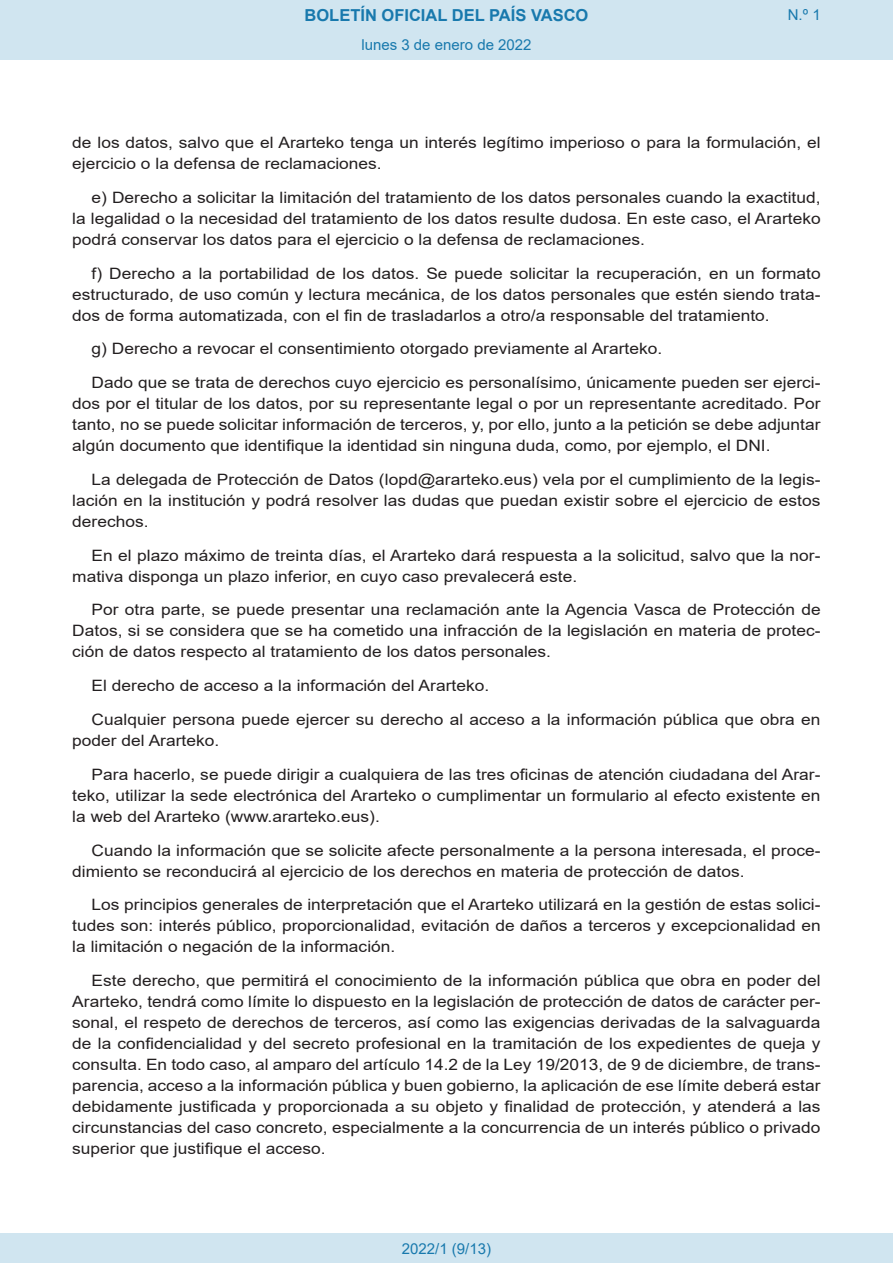
<style>
.page{position:relative;width:893px;height:1263px;background:#fff}
.page>*{position:absolute;margin:0;border:0;box-sizing:border-box;transform-origin:0 0}
.t1{font:700 16.5px "Arial";color:#1879ad}
.BOPVDetalle{font:15.6px/21px "Arial";color:#231f20;text-align:justify;scale:1.11 1}
.Paginacion_Centro{font:15px "Arial";color:#1879ad}
</style>
<div class="page">
<div style="left:0;top:0;width:893px;height:60px;background:#d0e5f0"></div>
<div style="left:0;top:1233px;width:893px;height:30px;background:#d0e5f0"></div>
<p class="t1" style="left:305px;top:3px;width:285px">BOLETÍN OFICIAL DEL PAÍS VASCO</p>
<p class="Paginacion_Centro" style="left:361px;top:35px;width:172px">lunes 3 de enero de 2022</p>
<p class="Paginacion_Centro" style="left:788px;top:5px;width:34px">N.º 1</p>
<p class="BOPVDetalle" style="left:72px;top:132px;width:676px">de los datos, salvo que el Ararteko tenga un interés legítimo imperioso o para la formulación, el ejercicio o la defensa de reclamaciones.</p>
<p class="BOPVDetalle" style="left:72px;top:187px;width:676px;text-indent:19px">e) Derecho a solicitar la limitación del tratamiento de los datos personales cuando la exactitud, la legalidad o la necesidad del tratamiento de los datos resulte dudosa. En este caso, el Ararteko podrá conservar los datos para el ejercicio o la defensa de reclamaciones.</p>
<p class="BOPVDetalle" style="left:72px;top:263px;width:676px;text-indent:19px">f) Derecho a la portabilidad de los datos. Se puede solicitar la recuperación, en un formato estructurado, de uso común y lectura mecánica, de los datos personales que estén siendo trata&shy;dos de forma automatizada, con el fin de trasladarlos a otro/a responsable del tratamiento.</p>
<p class="BOPVDetalle" style="left:92px;top:338px;width:516px">g) Derecho a revocar el consentimiento otorgado previamente al Ararteko.</p>
<p class="BOPVDetalle" style="left:72px;top:372px;width:676px;text-indent:19px">Dado que se trata de derechos cuyo ejercicio es personalísimo, únicamente pueden ser ejerci&shy;dos por el titular de los datos, por su representante legal o por un representante acreditado. Por tanto, no se puede solicitar información de terceros, y, por ello, junto a la petición se debe adjuntar algún documento que identifique la identidad sin ninguna duda, como, por ejemplo, el DNI.</p>
<p class="BOPVDetalle" style="left:72px;top:469px;width:676px;text-indent:19px">La delegada de Protección de Datos (lopd@ararteko.eus) vela por el cumplimiento de la legis&shy;lación en la institución y podrá resolver las dudas que puedan existir sobre el ejercicio de estos derechos.</p>
<p class="BOPVDetalle" style="left:72px;top:545px;width:676px;text-indent:19px">En el plazo máximo de treinta días, el Ararteko dará respuesta a la solicitud, salvo que la nor&shy;mativa disponga un plazo inferior, en cuyo caso prevalecerá este.</p>
<p class="BOPVDetalle" style="left:72px;top:599px;width:676px;text-indent:19px">Por otra parte, se puede presentar una reclamación ante la Agencia Vasca de Protección de Datos, si se considera que se ha cometido una infracción de la legislación en materia de protec&shy;ción de datos respecto al tratamiento de los datos personales.</p>
<p class="BOPVDetalle" style="left:92px;top:675px;width:360px">El derecho de acceso a la información del Ararteko.</p>
<p class="BOPVDetalle" style="left:72px;top:709px;width:676px;text-indent:19px">Cualquier persona puede ejercer su derecho al acceso a la información pública que obra en poder del Ararteko.</p>
<p class="BOPVDetalle" style="left:72px;top:764px;width:676px;text-indent:19px">Para hacerlo, se puede dirigir a cualquiera de las tres oficinas de atención ciudadana del Arar&shy;teko, utilizar la sede electrónica del Ararteko o cumplimentar un formulario al efecto existente en la web del Ararteko (www.ararteko.eus).</p>
<p class="BOPVDetalle" style="left:72px;top:839px;width:676px;text-indent:19px">Cuando la información que se solicite afecte personalmente a la persona interesada, el proce&shy;dimiento se reconducirá al ejercicio de los derechos en materia de protección de datos.</p>
<p class="BOPVDetalle" style="left:72px;top:894px;width:676px;text-indent:19px">Los principios generales de interpretación que el Ararteko utilizará en la gestión de estas solici&shy;tudes son: interés público, proporcionalidad, evitación de daños a terceros y excepcionalidad en la limitación o negación de la información.</p>
<p class="BOPVDetalle" style="left:72px;top:970px;width:676px;text-indent:19px">Este derecho, que permitirá el conocimiento de la información pública que obra en poder del Ararteko, tendrá como límite lo dispuesto en la legislación de protección de datos de carácter per&shy;sonal, el respeto de derechos de terceros, así como las exigencias derivadas de la salvaguarda de la confidencialidad y del secreto profesional en la tramitación de los expedientes de queja y consulta. En todo caso, al amparo del artículo 14.2 de la Ley 19/2013, de 9 de diciembre, de trans&shy;parencia, acceso a la información pública y buen gobierno, la aplicación de ese límite deberá estar debidamente justificada y proporcionada a su objeto y finalidad de protección, y atenderá a las circunstancias del caso concreto, especialmente a la concurrencia de un interés público o privado superior que justifique el acceso.</p>
<p class="Paginacion_Centro" style="left:402px;top:1238px;width:91px">2022/1 (9/13)</p>
</div>
